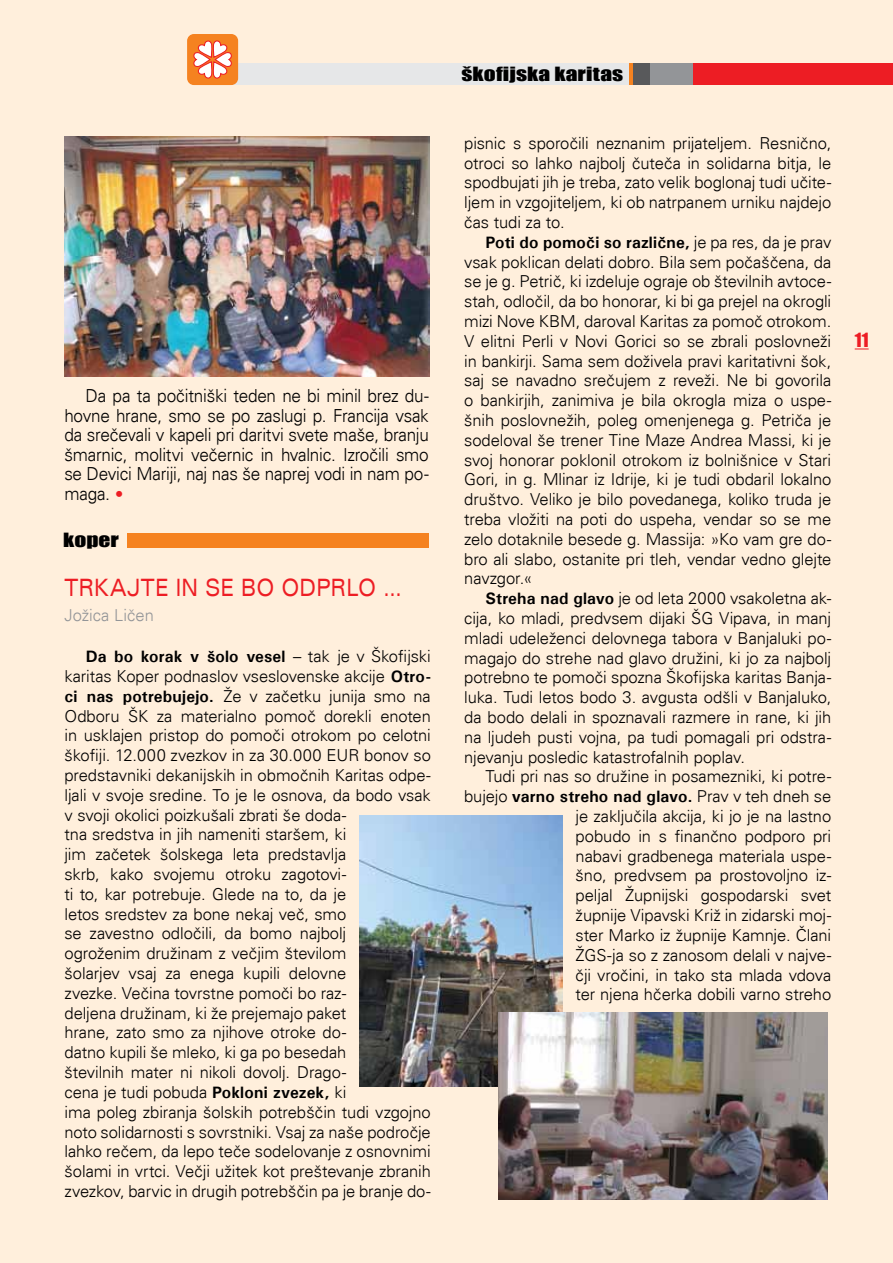
<style>
.page{position:relative;width:893px;height:1263px;background:#ffefdc}
.page>*{position:absolute;margin:0;border:0;box-sizing:border-box;transform-origin:0 0}
.t1{font:expanded 24px "Univers";letter-spacing:.005em;color:#ed1d24;scale:.78 1}
.t2{font:300 18px/19.6px "Univers";letter-spacing:-.015em;color:#000;text-align:justify;scale:.95 1}
.t3{font:18px "Impact";letter-spacing:.005em;color:#000;scale:1.3 1}
.t4{font:18px "Impact";color:#ed1d24}
.t5{font:300 16.5px/19.8px "Univers";letter-spacing:-.005em;color:#000;text-align:justify}
.t6{font:300 16.5px "Univers";letter-spacing:.005em;color:#939598}
.s1{font-size:16.65px;color:#ed1d24}
.s2{font-weight:700}
</style>
<div class="page">
<svg style="left:855px;top:348px;width:14px;height:2px"></svg>
<div style="left:225px;top:64px;width:668px;height:21px;background:#e6e7e8"></div>
<div style="left:634px;top:64px;width:259px;height:21px;background:#58595b"></div>
<div style="left:651px;top:64px;width:242px;height:21px;background:#939598"></div>
<div style="left:693px;top:64px;width:200px;height:21px;background:#ed1d24"></div>
<div style="left:187px;top:34px;width:51px;height:51px;background:#f58220;border-radius:7px"></div>
<svg style="left:193px;top:40px;width:39px;height:39px"></svg>
<img style="left:64px;top:137px;width:365px;height:240px">
<img style="left:359px;top:815px;width:203px;height:271px">
<img style="left:498px;top:1013px;width:330px;height:186px">
<div style="left:127px;top:533px;width:302px;height:15px;background:#f58220"></div>
<p class="t2" style="left:64px;top:386px;width:385px;text-indent:21px">Da pa ta počitniški teden ne bi minil brez du&shy;hovne hrane, smo se po zaslugi p. Francija vsak da srečevali v kapeli pri daritvi svete maše, branju šmarnic, molitvi večernic in hvalnic. Izročili smo se Devici Mariji, naj nas še naprej vodi in nam po&shy;maga. <span class="s1">•</span></p>
<p class="t3" style="left:63px;top:526px;width:44px">koper</p>
<h1 class="t1" style="left:64px;top:573px;width:434px">TRKAJTE IN SE BO ODPRLO ...</h1>
<p class="t6" style="left:64px;top:605px;width:91px">Jožica Ličen</p>
<p class="t5" style="left:64px;top:646px;width:368px;text-align:left;text-indent:21px"><span class="s2">Da bo korak v šolo vesel</span> – tak je v Škofijski karitas Koper podnaslov vseslovenske akcije <span class="s2">Otro&shy;ci nas potrebujejo.</span> Že v začetku junija smo na Odboru ŠK za materialno pomoč dorekli enoten in usklajen pristop do pomoči otrokom po celotni škofiji. 12.000 zvezkov in za 30.000 EUR bonov so predstavniki dekanijskih in območnih Karitas odpe&shy;ljali v svoje sredine. To je le osnova, da bodo vsak v svoji okolici poizkušali zbrati še doda-<br>tna sredstva in jih nameniti staršem, ki<br>jim začetek šolskega leta predstavlja<br>skrb, kako svojemu otroku zagotovi-<br>ti to, kar potrebuje. Glede na to, da je<br>letos sredstev za bone nekaj več, smo<br>se zavestno odločili, da bomo najbolj<br>ogroženim družinam z večjim številom<br>šolarjev vsaj za enega kupili delovne<br>zvezke. Večina tovrstne pomoči bo raz-<br>deljena družinam, ki že prejemajo paket<br>hrane, zato smo za njihove otroke do-<br>datno kupili še mleko, ki ga po besedah<br>številnih mater ni nikoli dovolj. Drago-<br>cena je tudi pobuda <span class="s2">Pokloni zvezek,</span> ki<br>ima poleg zbiranja šolskih potrebščin tudi vzgojno noto solidarnosti s sovrstniki. Vsaj za naše področje lahko rečem, da lepo teče sodelovanje z osnovnimi šolami in vrtci. Večji užitek kot preštevanje zbranih zvezkov, barvic in drugih potrebščin pa je branje do-</p>
<p class="t3" style="left:461px;top:60px;width:126px">škofijska karitas</p>
<p class="t5" style="left:464px;top:133px;width:369px">pisnic s sporočili neznanim prijateljem. Resnično, otroci so lahko najbolj čuteča in solidarna bitja, le spodbujati jih je treba, zato velik boglonaj tudi učite&shy;ljem in vzgojiteljem, ki ob natrpanem urniku najdejo čas tudi za to.</p>
<p class="t5" style="left:464px;top:232px;width:369px;text-indent:21px"><span class="s2">Poti do pomoči so različne,</span> je pa res, da je prav vsak poklican delati dobro. Bila sem počaščena, da se je g. Petrič, ki izdeluje ograje ob številnih avtoce&shy;stah, odločil, da bo honorar, ki bi ga prejel na okrogli mizi Nove KBM, daroval Karitas za pomoč otrokom.<br>V elitni Perli v Novi Gorici so se zbrali poslovneži in bankirji. Sama sem doživela pravi karitativni šok, saj se navadno srečujem z reveži. Ne bi govorila o bankirjih, zanimiva je bila okrogla miza o uspe&shy;šnih poslovnežih, poleg omenjenega g. Petriča je sodeloval še trener Tine Maze Andrea Massi, ki je svoj honorar poklonil otrokom iz bolnišnice v Stari Gori, in g. Mlinar iz Idrije, ki je tudi obdaril lokalno društvo. Veliko je bilo povedanega, koliko truda je treba vložiti na poti do uspeha, vendar so se me zelo dotaknile besede g. Massija: »Ko vam gre do&shy;bro ali slabo, ostanite pri tleh, vendar vedno glejte navzgor.«</p>
<p class="t5" style="left:464px;top:588px;width:369px;text-indent:21px"><span class="s2">Streha nad glavo</span> je od leta 2000 vsakoletna ak&shy;cija, ko mladi, predvsem dijaki ŠG Vipava, in manj mladi udeleženci delovnega tabora v Banjaluki po&shy;magajo do strehe nad glavo družini, ki jo za najbolj potrebno te pomoči spozna Škofijska karitas Banja&shy;luka. Tudi letos bodo 3. avgusta odšli v Banjaluko, da bodo delali in spoznavali razmere in rane, ki jih na ljudeh pusti vojna, pa tudi pomagali pri odstra&shy;njevanju posledic katastrofalnih poplav.</p>
<p class="t5" style="left:464px;top:767px;width:369px;text-align:right">Tudi pri nas so družine in posamezniki, ki potre&shy;bujejo <span class="s2">varno streho nad glavo.</span> Prav v teh dneh se je zaključila akcija, ki jo je na lastno<br>pobudo in s finančno podporo pri<br>nabavi gradbenega materiala uspe-<br>šno, predvsem pa prostovoljno iz-<br>peljal Župnijski gospodarski svet<br>župnije Vipavski Križ in zidarski moj-<br>ster Marko iz župnije Kamnje. Člani<br>ŽGS-ja so z zanosom delali v najve-<br>čji vročini, in tako sta mlada vdova<br>ter njena hčerka dobili varno streho</p>
<p class="t4" style="left:855px;top:326px;width:15px">11</p>
</div>
